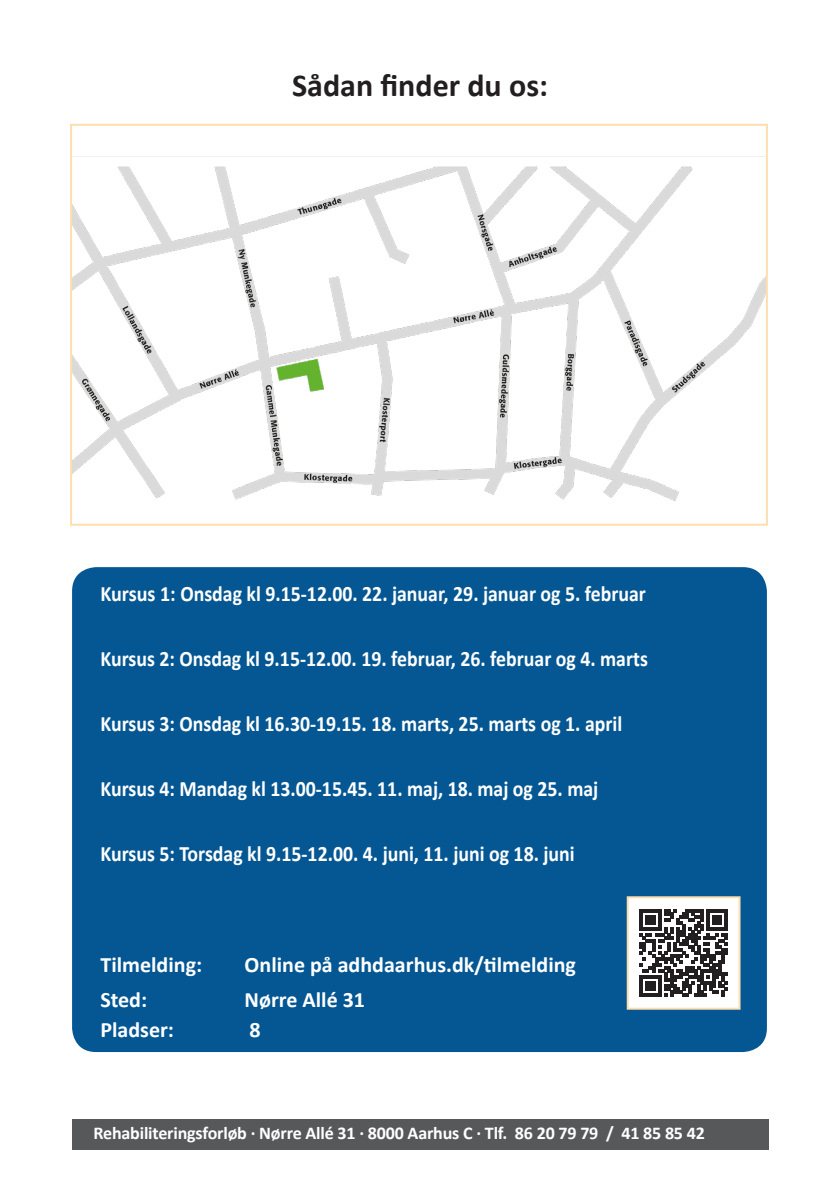
<style>
.page{position:relative;width:840px;height:1191px;background:#fff}
.page>*{position:absolute;margin:0;border:0;box-sizing:border-box;transform-origin:0 0}
.Brødtekst{font:700 32px "Calibri";color:#231f20}
.Brødtekst-2{font:700 22px "Calibri";color:#fff;scale:.9 1}
.Brødtekst-3{font:700 22px "Calibri";color:#fff}
.Brødtekst-4{font:700 22px "Calibri";color:#fff;scale:.91 1}
.Brødtekst-5{font:700 18px "Calibri";letter-spacing:-.01em;color:#fff}
</style>
<div class="page">
<img style="left:73px;top:156px;width:691px;height:345px">
<div style="left:70px;top:124px;width:697px;height:402px;border:2px solid #fddeaf"></div>
<div style="left:72px;top:567px;width:694px;height:485px;background:#055793;border-radius:24px"></div>
<div style="left:627px;top:897px;width:112px;height:111px;background:#fff"></div>
<svg style="left:639px;top:909px;width:88px;height:87px"></svg>
<div style="left:626px;top:896px;width:114px;height:113px;border:2px solid #fddeaf"></div>
<div style="left:72px;top:1119px;width:696px;height:30px;background:#57585a"></div>
<p class="Brødtekst" style="left:292px;top:63px;width:257px">Sådan finder du os:</p>
<p class="Brødtekst-4" style="left:100px;top:578px;width:600px">Kursus 1: Onsdag kl 9.15-12.00. 22. januar, 29. januar og 5. februar</p>
<p class="Brødtekst-2" style="left:100px;top:643px;width:609px">Kursus 2: Onsdag kl 9.15-12.00. 19. februar, 26. februar og 4. marts</p>
<p class="Brødtekst-2" style="left:100px;top:708px;width:581px">Kursus 3: Onsdag kl 16.30-19.15. 18. marts, 25. marts og 1. april</p>
<p class="Brødtekst-2" style="left:100px;top:773px;width:554px">Kursus 4: Mandag kl 13.00-15.45. 11. maj, 18. maj og 25. maj</p>
<p class="Brødtekst-2" style="left:100px;top:838px;width:528px">Kursus 5: Torsdag kl 9.15-12.00. 4. juni, 11. juni og 18. juni</p>
<p class="Brødtekst-3" style="left:100px;top:949px;width:103px">Tilmelding:</p>
<p class="Brødtekst-3" style="left:244px;top:949px;width:333px">Online på adhdaarhus.dk/tilmelding</p>
<p class="Brødtekst-3" style="left:100px;top:984px;width:48px">Sted:</p>
<p class="Brødtekst-3" style="left:244px;top:984px;width:122px">Nørre Allé 31</p>
<p class="Brødtekst-3" style="left:100px;top:1014px;width:75px">Pladser:</p>
<p class="Brødtekst-3" style="left:249px;top:1014px;width:13px">8</p>
<p class="Brødtekst-5" style="left:93px;top:1120px;width:612px">Rehabiliteringsforløb · Nørre Allé 31 · 8000 Aarhus C · Tlf. 86 20 79 79 / 41 85 85 42</p>
</div>
